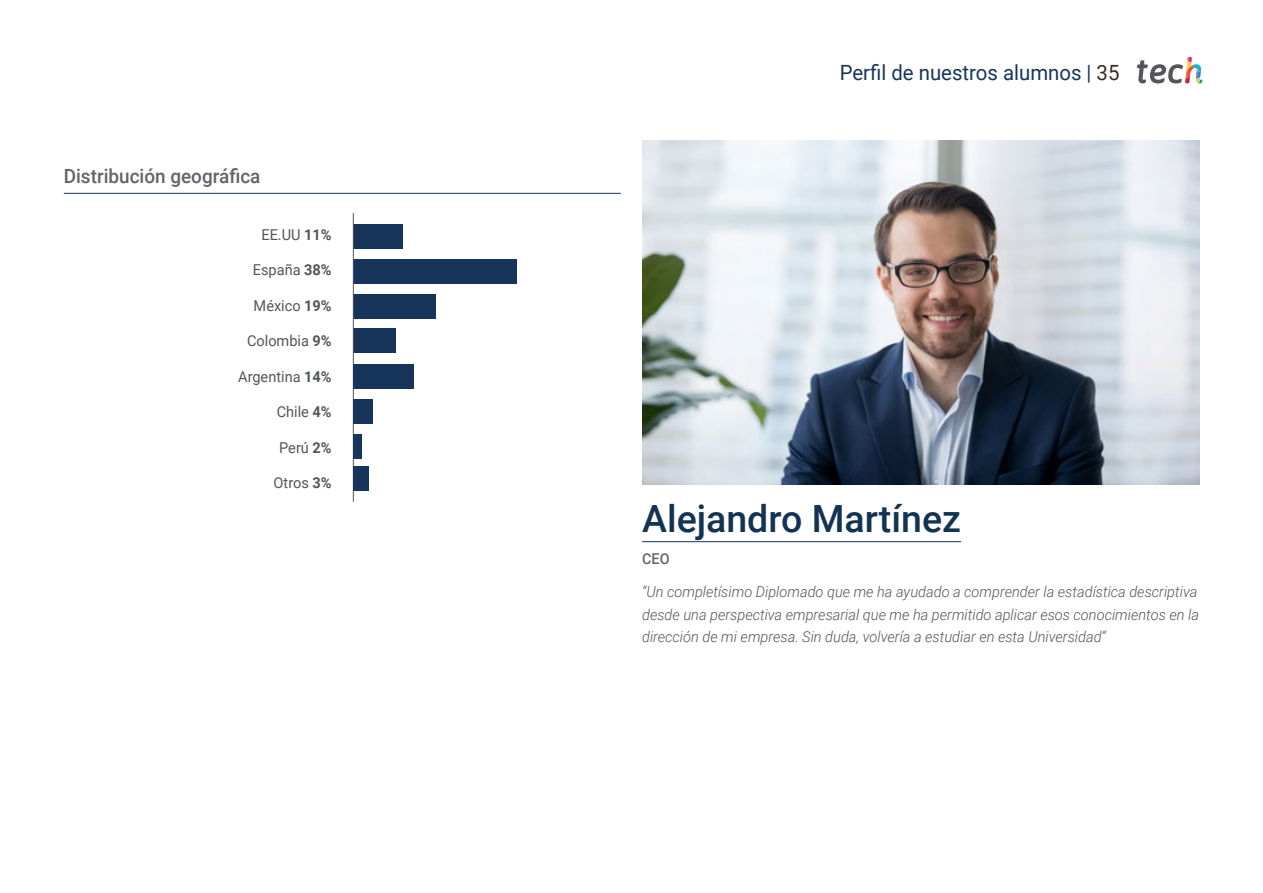
<style>
.page{position:relative;width:1263px;height:893px;background:#fff}
.page>*{position:absolute;margin:0;border:0;box-sizing:border-box;transform-origin:0 0}
.t1{font:500 37.5px "Roboto";color:#123352}
.t2{font:21px "Roboto";color:#1a355c}
.t3{font:500 19.5px "Roboto";color:#61646a}
.t4{font:italic 300 15px/22.5px "Roboto";color:#52555b;text-align:justify}
.t5{font:15px "Roboto";color:#52555b}
.t6{font:500 15px "Roboto";color:#61646a;scale:.96 1}
.s1{font-weight:700}
.s2{color:#312e20}
</style>
<div class="page">
<hr style="left:642px;top:541px;width:319px;height:1px;background:#17355b">
<hr style="left:64px;top:193px;width:557px;height:1px;background:#17355b">
<div style="left:353px;top:224px;width:50px;height:25px;background:#17355b"></div>
<div style="left:353px;top:259px;width:164px;height:25px;background:#17355b"></div>
<div style="left:353px;top:294px;width:83px;height:24px;background:#17355b"></div>
<div style="left:353px;top:329px;width:42px;height:24px;background:#17355b"></div>
<hr style="left:353px;top:213px;width:1px;height:289px;background:#52555b">
<svg style="left:1137px;top:57px;width:65px;height:27px"></svg>
<img style="left:642px;top:140px;width:557px;height:344px">
<div style="left:353px;top:364px;width:60px;height:24px;background:#17355b"></div>
<div style="left:353px;top:399px;width:19px;height:24px;background:#17355b"></div>
<div style="left:353px;top:434px;width:9px;height:25px;background:#17355b"></div>
<div style="left:353px;top:466px;width:16px;height:25px;background:#17355b"></div>
<h3 class="t3" style="left:64px;top:162px;width:198px">Distribución geográfica</h3>
<p class="t5" style="left:261px;top:224px;width:72px">EE.UU <span class="s1">11%</span></p>
<p class="t5" style="left:253px;top:259px;width:80px">España <span class="s1">38%</span></p>
<p class="t5" style="left:254px;top:295px;width:80px">México <span class="s1">19%</span></p>
<p class="t5" style="left:247px;top:330px;width:86px">Colombia <span class="s1">9%</span></p>
<p class="t5" style="left:238px;top:366px;width:95px">Argentina <span class="s1">14%</span></p>
<p class="t5" style="left:277px;top:401px;width:56px">Chile <span class="s1">4%</span></p>
<p class="t5" style="left:279px;top:437px;width:54px">Perú <span class="s1">2%</span></p>
<p class="t5" style="left:274px;top:472px;width:60px">Otros <span class="s1">3%</span></p>
<h2 class="t2" style="left:840px;top:57px;width:281px">Perfil de nuestros alumnos | <span class="s2">35</span></h2>
<h1 class="t1" style="left:642px;top:493px;width:320px">Alejandro Martínez</h1>
<p class="t6" style="left:642px;top:549px;width:30px">CEO</p>
<p class="t4" style="left:642px;top:580px;width:558px">“Un completísimo Diplomado que me ha ayudado a comprender la estadística descriptiva desde una perspectiva empresarial que me ha permitido aplicar esos conocimientos en la dirección de mi empresa. Sin duda, volvería a estudiar en esta Universidad”</p>
</div>
